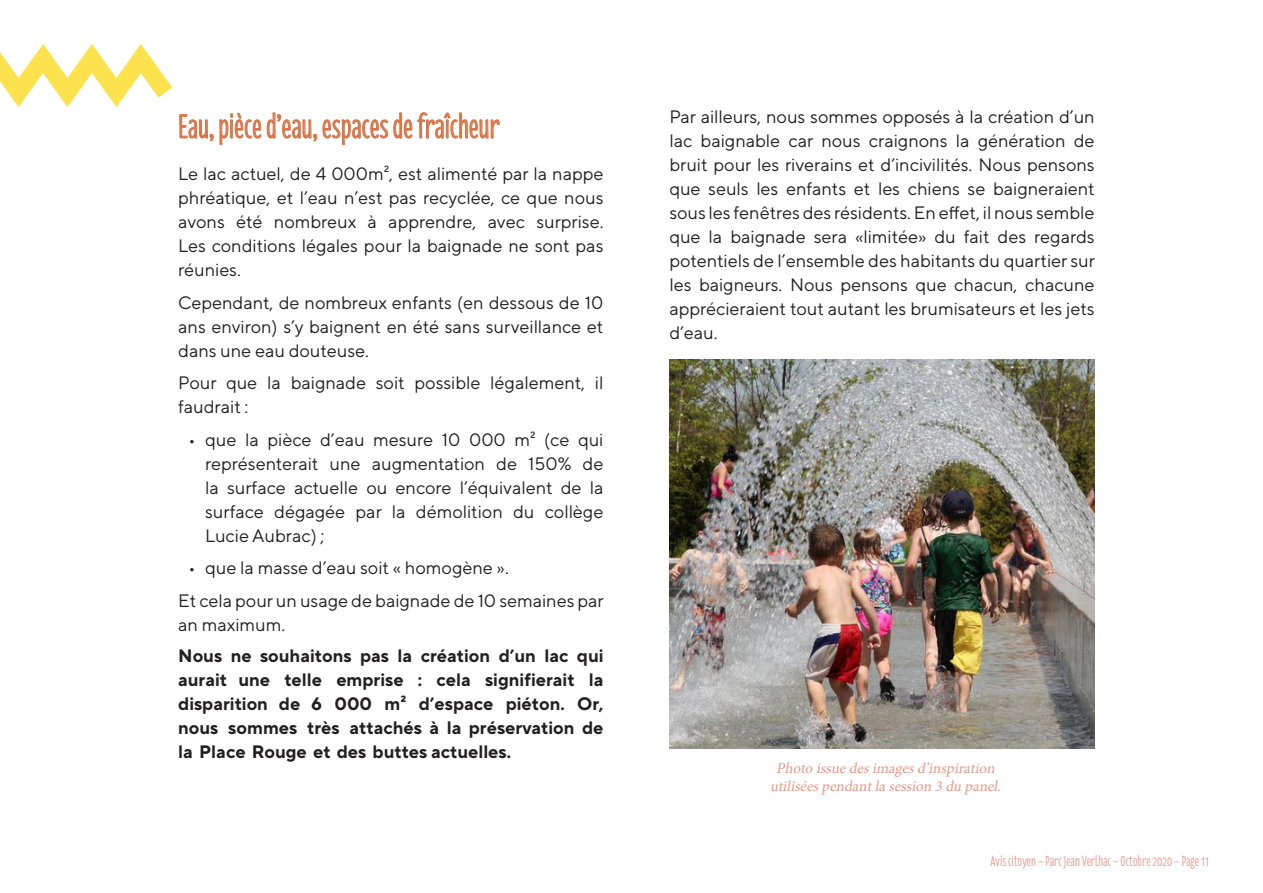
<style>
.page{position:relative;width:1263px;height:893px;background:#fff}
.page>*{position:absolute;margin:0;border:0;box-sizing:border-box;transform-origin:0 0}
.t1{font:34.5px "Florence";color:#db7447}
.t2{font:18px/24px "TT Norms Pro";color:#231f20;text-align:justify}
.t3{font:700 18px/24px "TT Norms Pro";color:#231f20;text-align:justify}
.t4{font:italic 15px/17.9px "Minion Pro";color:#e6998c;text-align:center}
.t5{font:15px "Florence";color:#e6998c}
</style>
<div class="page">
<svg style="left:0;top:44px;width:172px;height:63px"></svg>
<svg style="left:179px;top:112px;width:321px;height:34px"></svg>
<img style="left:669px;top:359px;width:425px;height:389px">
<p class="t1" style="left:178px;top:98px;width:322px">Eau, pièce d’eau, espaces de fraîcheur</p>
<p class="t2" style="left:178px;top:161px;width:427px">Le lac actuel, de 4 000m², est alimenté par la nappe phréatique, et l’eau n’est pas recyclée, ce que nous avons été nombreux à apprendre, avec surprise.<br>Les conditions légales pour la baignade ne sont pas réunies.</p>
<p class="t2" style="left:178px;top:290px;width:427px">Cependant, de nombreux enfants (en dessous de 10 ans environ) s’y baignent en été sans surveillance et dans une eau douteuse.</p>
<p class="t2" style="left:178px;top:370px;width:427px">Pour que la baignade soit possible légalement, il faudrait :</p>
<p class="t2" style="left:205px;top:427px;width:400px;text-indent:-17px">• que la pièce d’eau mesure 10 000 m² (ce qui représenterait une augmentation de 150% de la surface actuelle ou encore l’équivalent de la surface dégagée par la démolition du collège Lucie Aubrac) ;</p>
<p class="t2" style="left:188px;top:555px;width:322px">• que la masse d’eau soit « homogène ».</p>
<p class="t2" style="left:178px;top:588px;width:427px">Et cela pour un usage de baignade de 10 semaines par an maximum.</p>
<p class="t3" style="left:178px;top:643px;width:427px">Nous ne souhaitons pas la création d’un lac qui aurait une telle emprise : cela signifierait la disparition de 6 000 m² d’espace piéton. Or, nous sommes très attachés à la préservation de la Place Rouge et des buttes actuelles.</p>
<p class="t2" style="left:669px;top:104px;width:427px">Par ailleurs, nous sommes opposés à la création d’un lac baignable car nous craignons la génération de bruit pour les riverains et d’incivilités. Nous pensons que seuls les enfants et les chiens se baigneraient sous les fenêtres des résidents. En effet, il nous semble que la baignade sera «limitée» du fait des regards potentiels de l’ensemble des habitants du quartier sur les baigneurs. Nous pensons que chacun, chacune apprécieraient tout autant les brumisateurs et les jets d’eau.</p>
<p class="t4" style="left:770px;top:760px;width:236px">Photo issuedesimagesd’inspiration utiliséespendantlasession 3 du panel.</p>
<p class="t5" style="left:990px;top:849px;width:220px">Avis citoyen – Parc Jean Verlhac – Octobre 2020 – Page 11</p>
</div>
